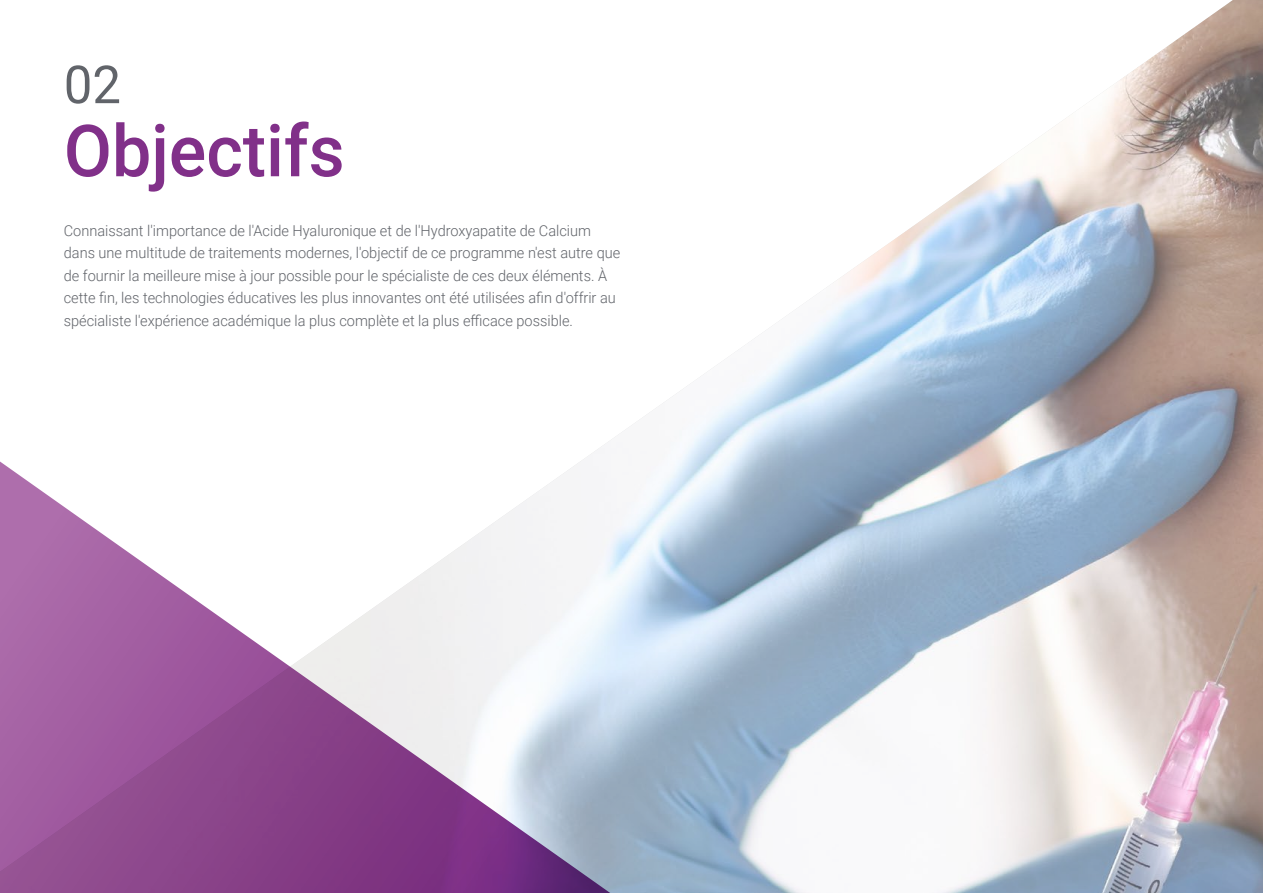
<style>
.page{position:relative;width:1263px;height:893px;background:#fff}
.page>*{position:absolute;margin:0;border:0;box-sizing:border-box;transform-origin:0 0}
.t1{font:500 72px "Roboto";color:#813089}
.t2{font:52.5px "Roboto";color:#61646a}
.t3{font:300 15px/22.5px "Roboto";color:#61646a}
</style>
<div class="page">
<img style="left:603px;top:0;width:660px;height:893px">
<svg style="left:0;top:446px;width:640px;height:447px"></svg>
<h2 class="t2" style="left:64px;top:48px;width:59px">02</h2>
<h1 class="t1" style="left:64px;top:100px;width:282px">Objectifs</h1>
<p class="t3" style="left:64px;top:218px;width:558px">Connaissant l'importance de l'Acide Hyaluronique et de l'Hydroxyapatite de Calcium dans une multitude de traitements modernes, l'objectif de ce programme n'est autre que de fournir la meilleure mise à jour possible pour le spécialiste de ces deux éléments. À cette fin, les technologies éducatives les plus innovantes ont été utilisées afin d'offrir au spécialiste l'expérience académique la plus complète et la plus efficace possible.</p>
</div>
